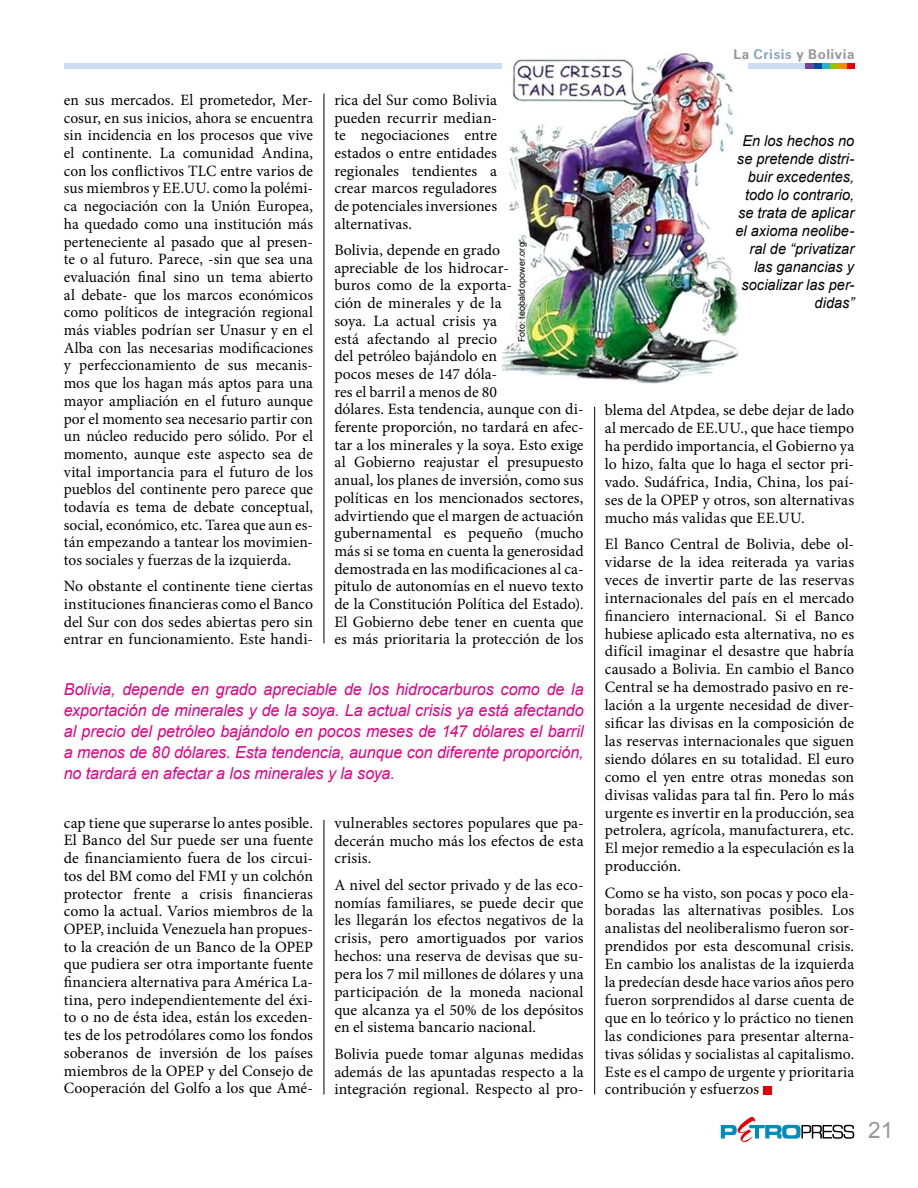
<style>
.page{position:relative;width:918px;height:1188px;background:#fff}
.page>*{position:absolute;margin:0;border:0;box-sizing:border-box;transform-origin:0 0}
.t1{font:22.5px "Arial";color:#97979b}
.t2{font:italic 16.5px/21px "Arial";letter-spacing:-.005em;color:#e40083;text-align:justify}
.t3{font:15.75px/17.7px "Minion Pro";color:#000;text-align:justify}
.t4{font:italic 15px/18px "Arial";color:#000;text-align:right}
.t5{font:700 13.5px "Zurich BT";letter-spacing:.04em;color:#97979b}
.t6{font:9px "Arial";letter-spacing:.02em;color:#000}
.s1{color:#8ca4c4}
</style>
<div class="page">
<svg style="left:721px;top:1117px;width:133px;height:25px"></svg>
<div style="left:64px;top:64px;width:790px;height:5px;background:#caddf2"></div>
<div style="left:846px;top:64px;width:8px;height:5px;background:#e50004"></div>
<div style="left:838px;top:64px;width:8px;height:5px;background:#f18e00"></div>
<div style="left:830px;top:64px;width:8px;height:5px;background:#98c000"></div>
<div style="left:822px;top:64px;width:8px;height:5px;background:#26b6bf"></div>
<div style="left:814px;top:64px;width:8px;height:5px;background:#004d9f"></div>
<div style="left:806px;top:64px;width:8px;height:5px;background:#6e4497"></div>
<img style="left:503px;top:53px;width:244px;height:331px">
<div style="left:763px;top:1086px;width:8px;height:8px;background:#e50004"></div>
<hr style="left:324px;top:94px;width:1px;height:549px;background:#000">
<hr style="left:324px;top:820px;width:1px;height:274px;background:#000">
<hr style="left:594px;top:407px;width:1px;height:687px;background:#000">
<p class="t3" style="left:64px;top:91px;width:251px">en sus mercados. El prometedor, Mer&shy;cosur, en sus inicios, ahora se encuentra sin incidencia en los procesos que vive el continente. La comunidad Andina, con los conflictivos TLC entre varios de sus miembros y EE.UU. como la polémi&shy;ca negociación con la Unión Europea, ha quedado como una institución más perteneciente al pasado que al presen&shy;te o al futuro. Parece, -sin que sea una evaluación final sino un tema abierto al debate- que los marcos económicos como políticos de integración regional más viables podrían ser Unasur y en el Alba con las necesarias modificaciones y perfeccionamiento de sus mecanis&shy;mos que los hagan más aptos para una mayor ampliación en el futuro aunque por el momento sea necesario partir con un núcleo reducido pero sólido. Por el momento, aunque este aspecto sea de vital importancia para el futuro de los pueblos del continente pero parece que todavía es tema de debate conceptual, social, económico, etc. Tarea que aun es&shy;tán empezando a tantear los movimien&shy;tos sociales y fuerzas de la izquierda.</p>
<p class="t3" style="left:64px;top:578px;width:251px">No obstante el continente tiene ciertas instituciones financieras como el Banco del Sur con dos sedes abiertas pero sin entrar en funcionamiento. Este handi-</p>
<p class="t3" style="left:334px;top:91px;width:164px">rica del Sur como Bolivia pueden recurrir median&shy;te negociaciones entre estados o entre entidades regionales tendientes a crear marcos reguladores de potenciales inversiones alternativas.</p>
<p class="t3" style="left:334px;top:241px;width:251px;text-align:left">Bolivia, depende en grado<br>apreciable de los hidrocar-<br>buros como de la exporta-<br>ción de minerales y de la<br>soya. La actual crisis ya<br>está afectando al precio<br>del petróleo bajándolo en<br>pocos meses de 147 dóla-<br>res el barril a menos de 80<br>dólares. Esta tendencia, aunque con di&shy;ferente proporción, no tardará en afec&shy;tar a los minerales y la soya. Esto exige al Gobierno reajustar el presupuesto anual, los planes de inversión, como sus políticas en los mencionados sectores, advirtiendo que el margen de actuación gubernamental es pequeño (mucho más si se toma en cuenta la generosidad demostrada en las modificaciones al ca&shy;pitulo de autonomías en el nuevo texto de la Constitución Política del Estado).<br>El Gobierno debe tener en cuenta que es más prioritaria la protección de los</p>
<p class="t6" style="left:516px;top:342px;width:101px;rotate:-90deg">Foto: teobaldopower.org</p>
<p class="t2" style="left:64px;top:679px;width:521px">Bolivia, depende en grado apreciable de los hidrocarburos como de la exportación de minerales y de la soya. La actual crisis ya está afectando al precio del petróleo bajándolo en pocos meses de 147 dólares el barril a menos de 80 dólares. Esta tendencia, aunque con diferente proporción, no tardará en afectar a los minerales y la soya.</p>
<p class="t3" style="left:64px;top:814px;width:251px">cap tiene que superarse lo antes posible.<br>El Banco del Sur puede ser una fuente de financiamiento fuera de los circui&shy;tos del BM como del FMI y un colchón protector frente a crisis financieras como la actual. Varios miembros de la OPEP, incluida Venezuela han propues&shy;to la creación de un Banco de la OPEP que pudiera ser otra importante fuente financiera alternativa para América La&shy;tina, pero independientemente del éxi&shy;to o no de ésta idea, están los exceden&shy;tes de los petrodólares como los fondos soberanos de inversión de los países miembros de la OPEP y del Consejo de Cooperación del Golfo a los que Amé-</p>
<p class="t3" style="left:334px;top:814px;width:251px">vulnerables sectores populares que pa&shy;decerán mucho más los efectos de esta crisis.</p>
<p class="t3" style="left:334px;top:876px;width:251px">A nivel del sector privado y de las eco&shy;nomías familiares, se puede decir que les llegarán los efectos negativos de la crisis, pero amortiguados por varios hechos: una reserva de devisas que su&shy;pera los 7 mil millones de dólares y una participación de la moneda nacional que alcanza ya el 50% de los depósitos en el sistema bancario nacional.</p>
<p class="t3" style="left:334px;top:1045px;width:251px">Bolivia puede tomar algunas medidas además de las apuntadas respecto a la integración regional. Respecto al pro-</p>
<p class="t5" style="left:733px;top:46px;width:123px">La <span class="s1">Crisis</span> y Bolivia</p>
<p class="t4" style="left:735px;top:132px;width:120px">En los hechos no se pretende distri&shy;buir excedentes, todo lo contrario, se trata de aplicar el axioma neolibe&shy;ral de “privatizar las ganancias y socializar las per&shy;didas”</p>
<p class="t3" style="left:605px;top:401px;width:251px">blema del Atpdea, se debe dejar de lado al mercado de EE.UU., que hace tiempo ha perdido importancia, el Gobierno ya lo hizo, falta que lo haga el sector pri&shy;vado. Sudáfrica, India, China, los paí&shy;ses de la OPEP y otros, son alternativas mucho más validas que EE.UU.</p>
<p class="t3" style="left:605px;top:535px;width:251px">El Banco Central de Bolivia, debe ol&shy;vidarse de la idea reiterada ya varias veces de invertir parte de las reservas internacionales del país en el mercado financiero internacional. Si el Banco hubiese aplicado esta alternativa, no es difícil imaginar el desastre que habría causado a Bolivia. En cambio el Banco Central se ha demostrado pasivo en re&shy;lación a la urgente necesidad de diver&shy;sificar las divisas en la composición de las reservas internacionales que siguen siendo dólares en su totalidad. El euro como el yen entre otras monedas son divisas validas para tal fin. Pero lo más urgente es invertir en la producción, sea petrolera, agrícola, manufacturera, etc.<br>El mejor remedio a la especulación es la producción.</p>
<p class="t3" style="left:605px;top:884px;width:251px">Como se ha visto, son pocas y poco ela&shy;boradas las alternativas posibles. Los analistas del neoliberalismo fueron sor&shy;prendidos por esta descomunal crisis.<br>En cambio los analistas de la izquierda la predecían desde hace varios años pero fueron sorprendidos al darse cuenta de que en lo teórico y lo práctico no tienen las condiciones para presentar alterna&shy;tivas sólidas y socialistas al capitalismo.<br>Este es el campo de urgente y prioritaria contribución y esfuerzos</p>
<h1 class="t1" style="left:868px;top:1116px;width:27px">21</h1>
</div>
